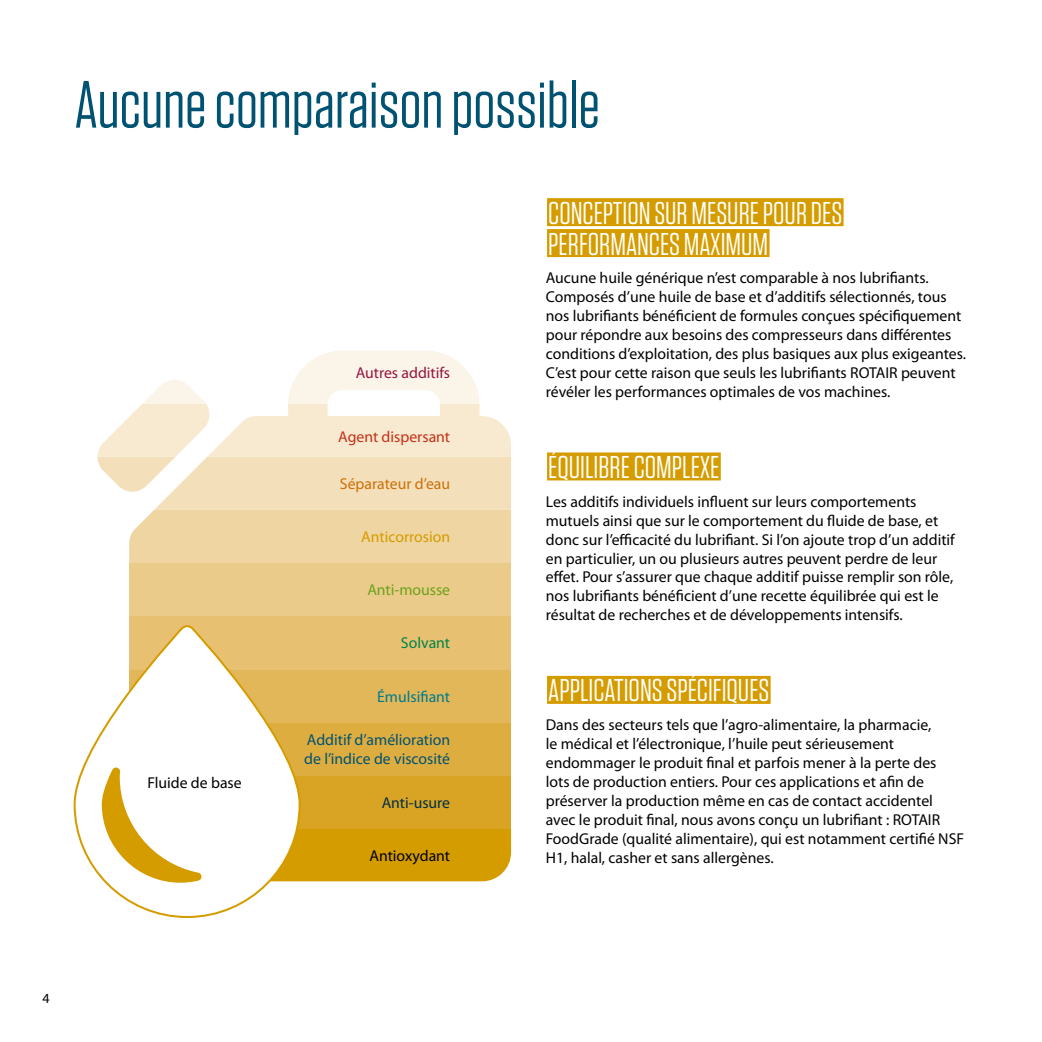
<style>
.page{position:relative;width:1042px;height:1042px;background:#fff}
.page>*{position:absolute;margin:0;border:0;box-sizing:border-box;transform-origin:0 0}
.t1{font:66.5px "Tungsten";color:#005272}
.t2{font:31.5px/31px "Tungsten";color:#fff}
.t3{font:15.75px/18.9px "Myriad Pro";color:#000}
.t4{font:15.75px/18.9px "Myriad Pro";color:#005272}
.t5{font:15.75px "Myriad Pro";color:#cd7008}
.t6{font:15.75px "Myriad Pro";color:#c53118}
.t7{font:15.75px "Myriad Pro";color:#931741}
.t8{font:15.75px "Myriad Pro";color:#d59c00}
.t9{font:15.75px "Myriad Pro";color:#6ca21d}
.t10{font:15.75px "Myriad Pro";color:#007a8d}
.t11{font:15.75px "Myriad Pro";color:#003046}
.t12{font:15.75px "Myriad Pro";color:#00834a}
.t13{font:14px "Myriad Pro";color:#000}
</style>
<div class="page">
<div style="left:547px;top:198px;width:296px;height:28px;background:#d59c00"></div>
<div style="left:547px;top:229px;width:222px;height:28px;background:#d59c00"></div>
<div style="left:547px;top:452px;width:174px;height:28px;background:#d59c00"></div>
<div style="left:547px;top:676px;width:223px;height:28px;background:#d59c00"></div>
<div style="left:129px;top:722px;width:382px;height:53px;background:#dead3f"></div>
<div style="left:129px;top:669px;width:382px;height:53px;background:#e2b759"></div>
<div style="left:129px;top:616px;width:382px;height:53px;background:#e7c171"></div>
<div style="left:129px;top:563px;width:382px;height:53px;background:#ebcb89"></div>
<svg style="left:97px;top:351px;width:414px;height:212px"></svg>
<svg style="left:73px;top:625px;width:229px;height:293px"></svg>
<svg style="left:102px;top:767px;width:409px;height:115px"></svg>
<h1 class="t1" style="left:74px;top:70px;width:527px">Aucune comparaison possible</h1>
<p class="t3" style="left:147px;top:773px;width:96px">Fluide de base</p>
<p class="t7" style="left:356px;top:363px;width:96px">Autres additifs</p>
<p class="t6" style="left:338px;top:427px;width:113px">Agent dispersant</p>
<p class="t5" style="left:340px;top:474px;width:112px">Séparateur d’eau</p>
<p class="t8" style="left:361px;top:527px;width:90px">Anticorrosion</p>
<p class="t9" style="left:367px;top:580px;width:84px">Anti-mousse</p>
<p class="t12" style="left:401px;top:633px;width:51px">Solvant</p>
<p class="t10" style="left:377px;top:686px;width:74px">Émulsifiant</p>
<p class="t4" style="left:304px;top:729px;width:147px">Additif d’amélioration de l’indice de viscosité</p>
<p class="t11" style="left:382px;top:792px;width:70px">Anti-usure</p>
<p class="t3" style="left:369px;top:846px;width:82px">Antioxydant</p>
<h2 class="t2" style="left:548px;top:198px;width:295px">CONCEPTION SUR MESURE POUR DES<br>PERFORMANCES MAXIMUM</h2>
<p class="t3" style="left:546px;top:268px;width:422px">Aucune huile générique n’est comparable à nos lubrifiants.<br>Composés d’une huile de base et d’additifs sélectionnés, tous nos lubrifiants bénéficient de formules conçues spécifiquement pour répondre aux besoins des compresseurs dans différentes conditions d’exploitation, des plus basiques aux plus exigeantes.<br>C’est pour cette raison que seuls les lubrifiants ROTAIR peuvent révéler les performances optimales de vos machines.</p>
<h2 class="t2" style="left:548px;top:452px;width:173px">ÉQUILIBRE COMPLEXE</h2>
<p class="t3" style="left:546px;top:492px;width:410px">Les additifs individuels influent sur leurs comportements mutuels ainsi que sur le comportement du fluide de base, et donc sur l’efficacité du lubrifiant. Si l’on ajoute trop d’un additif en particulier, un ou plusieurs autres peuvent perdre de leur effet. Pour s’assurer que chaque additif puisse remplir son rôle, nos lubrifiants bénéficient d’une recette équilibrée qui est le résultat de recherches et de développements intensifs.</p>
<h2 class="t2" style="left:548px;top:675px;width:223px">APPLICATIONS SPÉCIFIQUES</h2>
<p class="t3" style="left:546px;top:715px;width:420px">Dans des secteurs tels que l’agro-alimentaire, la pharmacie,<br>le médical et l’électronique, l’huile peut sérieusement endommager le produit final et parfois mener à la perte des lots de production entiers. Pour ces applications et afin de préserver la production même en cas de contact accidentel avec le produit final, nous avons conçu un lubrifiant : ROTAIR FoodGrade (qualité alimentaire), qui est notamment certifié NSF H1, halal, casher et sans allergènes.</p>
<p class="t13" style="left:42px;top:989px;width:9px">4</p>
</div>
